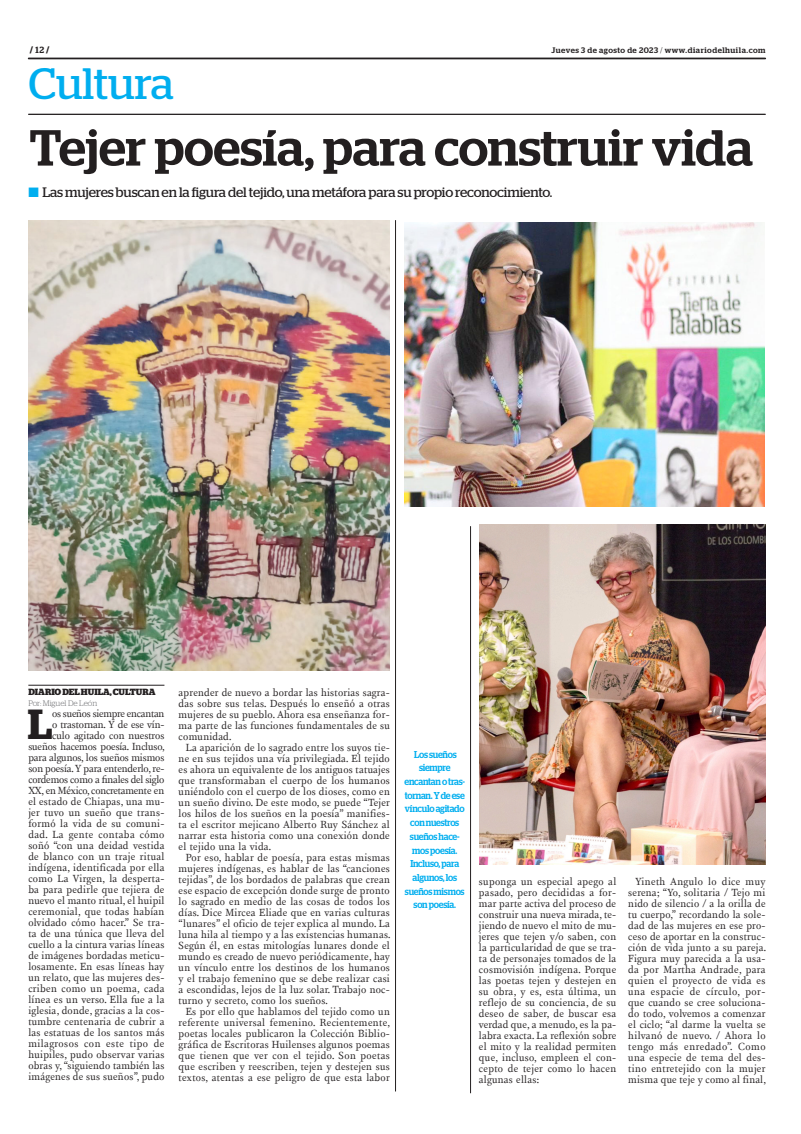
<style>
.page{position:relative;width:801px;height:1134px;background:#fff}
.page>*{position:absolute;margin:0;border:0;box-sizing:border-box;transform-origin:0 0}
.TITULO{font:500 50.6px "Stag";color:#231f20}
.t1{font:43.9px "Stag";color:#00aeef}
.TEXTO_UNO{font:600 42px "Stag";color:#231f20}
.SUMARIO{font:13.7px "Stag";letter-spacing:-.01em;color:#231f20}
.TEXTO{font:10.6px/11px "New Fournier BP";letter-spacing:.025em;color:#231f20;text-align:justify}
.TEXTO_UNO-2{font:10.6px/11px "New Fournier BP";letter-spacing:.02em;color:#231f20;text-align:right}
.DESTACADO_AZUL{font:500 10px/13.7px "Stag";letter-spacing:-.025em;color:#00aeef;text-align:center;scale:.9 1}
.CREDITO_1{font:700 9px "Stag";color:#231f20}
.t2{font:500 8px "Stag";letter-spacing:.06em;color:#231f20}
.CREDITO_2{font:300 8px "Stag";color:#6c6d70}
.s1{font-weight:500}
.s2{font-weight:300}
.s3{color:#00aeef}
</style>
<div class="page">
<svg style="left:28px;top:58px;width:737px;height:1px"></svg>
<hr style="left:28px;top:114px;width:737px;height:1px;background:#231f20">
<img style="left:28px;top:221px;width:362px;height:449px">
<img style="left:404px;top:222px;width:360px;height:284px">
<img style="left:479px;top:524px;width:286px;height:340px">
<hr style="left:28px;top:685px;width:136px;height:1px;background:#231f20">
<hr style="left:395px;top:220px;width:1px;height:871px;background:#231f20">
<hr style="left:470px;top:526px;width:1px;height:567px;background:#231f20">
<p class="CREDITO_1" style="left:30px;top:45px;width:21px">/ <span class="s1">12</span> /</p>
<p class="t2" style="left:551px;top:45px;width:216px">Jueves 3 de agosto de 2023 <span class="s2">/</span> www.diariodelhuila.com</p>
<p class="t1" style="left:28px;top:58px;width:147px">Cultura</p>
<p class="TITULO" style="left:29px;top:118px;width:725px">Tejer poesía, para construir vida</p>
<p class="SUMARIO" style="left:28px;top:184px;width:525px"><span class="s3">■</span> Las mujeres buscan en la figura del tejido, una metáfora para su propio reconocimiento.</p>
<p class="CREDITO_1" style="left:28px;top:687px;width:129px">DIARIO DEL HUILA, CULTURA</p>
<p class="CREDITO_2" style="left:28px;top:699px;width:70px">Por: Miguel De León</p>
<p class="TEXTO_UNO" style="left:28px;top:700px;width:26px">L</p>
<p class="TEXTO_UNO-2" style="left:28px;top:708px;width:138px">os sueños siempre encantan<br>o trastornan. Y de ese vín-<br>culo agitado con nuestros sueños hacemos poesía. Incluso, para algunos, los sueños mismos son poesía. Y para entenderlo, re&shy;cordemos como a finales del siglo<br>XX, en México, concretamente en el estado de Chiapas, una mu&shy;jer tuvo un sueño que trans&shy;formó la vida de su comuni&shy;dad. La gente contaba cómo soñó “con una deidad vestida de blanco con un traje ritual indígena, identificada por ella como La Virgen, la desperta&shy;ba para pedirle que tejiera de nuevo el manto ritual, el huipil ceremonial, que todas habían olvidado cómo hacer.” Se tra&shy;ta de una túnica que lleva del cuello a la cintura varias líneas de imágenes bordadas meticu&shy;losamente. En esas líneas hay un relato, que las mujeres des&shy;criben como un poema, cada línea es un verso. Ella fue a la iglesia, donde, gracias a la cos&shy;tumbre centenaria de cubrir a las estatuas de los santos más milagrosos con este tipo de huipiles, pudo observar varias obras y, “siguiendo también las imágenes de sus sueños”, pudo</p>
<p class="TEXTO_UNO-2" style="left:179px;top:687px;width:213px;text-align:justify">aprender de nuevo a bordar las historias sagra&shy;das sobre sus telas. Después lo enseñó a otras mujeres de su pueblo. Ahora esa enseñanza for&shy;ma parte de las funciones fundamentales de su comunidad.</p>
<p class="TEXTO" style="left:179px;top:742px;width:213px;text-indent:7px">La aparición de lo sagrado entre los suyos tie&shy;ne en sus tejidos una vía privilegiada. El tejido es ahora un equivalente de los antiguos tatuajes que transformaban el cuerpo de los humanos uniéndolo con el cuerpo de los dioses, como en un sueño divino. De este modo, se puede “Tejer los hilos de los sueños en la poesía” manifies&shy;ta el escritor mejicano Alberto Ruy Sánchez al narrar esta historia como una conexión donde el tejido una la vida.</p>
<p class="TEXTO" style="left:179px;top:852px;width:213px;text-indent:7px">Por eso, hablar de poesía, para estas mismas mujeres indígenas, es hablar de las “canciones tejidas”, de los bordados de palabras que crean ese espacio de excepción donde surge de pronto lo sagrado en medio de las cosas de todos los días. Dice Mircea Eliade que en varias culturas “lunares” el oficio de tejer explica al mundo. La luna hila al tiempo y a las existencias humanas.<br>Según él, en estas mitologías lunares donde el mundo es creado de nuevo periódicamente, hay un vínculo entre los destinos de los humanos y el trabajo femenino que se debe realizar casi a escondidas, lejos de la luz solar. Trabajo noc&shy;turno y secreto, como los sueños.</p>
<p class="TEXTO" style="left:179px;top:1006px;width:213px;text-indent:7px">Es por ello que hablamos del tejido como un referente universal femenino. Recientemente, poetas locales publicaron la Colección Biblio&shy;gráfica de Escritoras Huilenses algunos poemas que tienen que ver con el tejido. Son poetas que escriben y reescriben, tejen y destejen sus textos, atentas a ese peligro de que esta labor</p>
<p class="DESTACADO_AZUL" style="left:404px;top:747px;width:69px">Los sueños siempre encantan o tras&shy;tornan. Y de ese vínculo agitado con nuestros sueños hace&shy;mos poesía.<br>Incluso, para algunos, los sueños mismos son poesía.</p>
<p class="TEXTO" style="left:479px;top:876px;width:139px">suponga un especial apego al pasado, pero decididas a for&shy;mar parte activa del proceso de construir una nueva mirada, te&shy;jiendo de nuevo el mito de mu&shy;jeres que tejen y/o saben, con la particularidad de que se tra&shy;ta de personajes tomados de la cosmovisión indígena. Porque las poetas tejen y destejen en su obra, y es, esta última, un reflejo de su conciencia, de su deseo de saber, de buscar esa verdad que, a menudo, es la pa&shy;labra exacta. La reflexión sobre el mito y la realidad permiten que, incluso, empleen el con&shy;cepto de tejer como lo hacen algunas ellas:</p>
<p class="TEXTO" style="left:628px;top:876px;width:139px;text-indent:7px">Yineth Angulo lo dice muy serena; “Yo, solitaria / Tejo mi nido de silencio / a la orilla de tu cuerpo,” recordando la sole&shy;dad de las mujeres en ese pro&shy;ceso de aportar en la construc&shy;ción de vida junto a su pareja.<br>Figura muy parecida a la usa&shy;da por Martha Andrade, para quien el proyecto de vida es una espacie de círculo, por&shy;que cuando se cree soluciona&shy;do todo, volvemos a comenzar el ciclo; “al darme la vuelta se hilvanó de nuevo. / Ahora lo tengo más enredado”. Como una especie de tema del des&shy;tino entretejido con la mujer misma que teje y como al final,</p>
</div>
